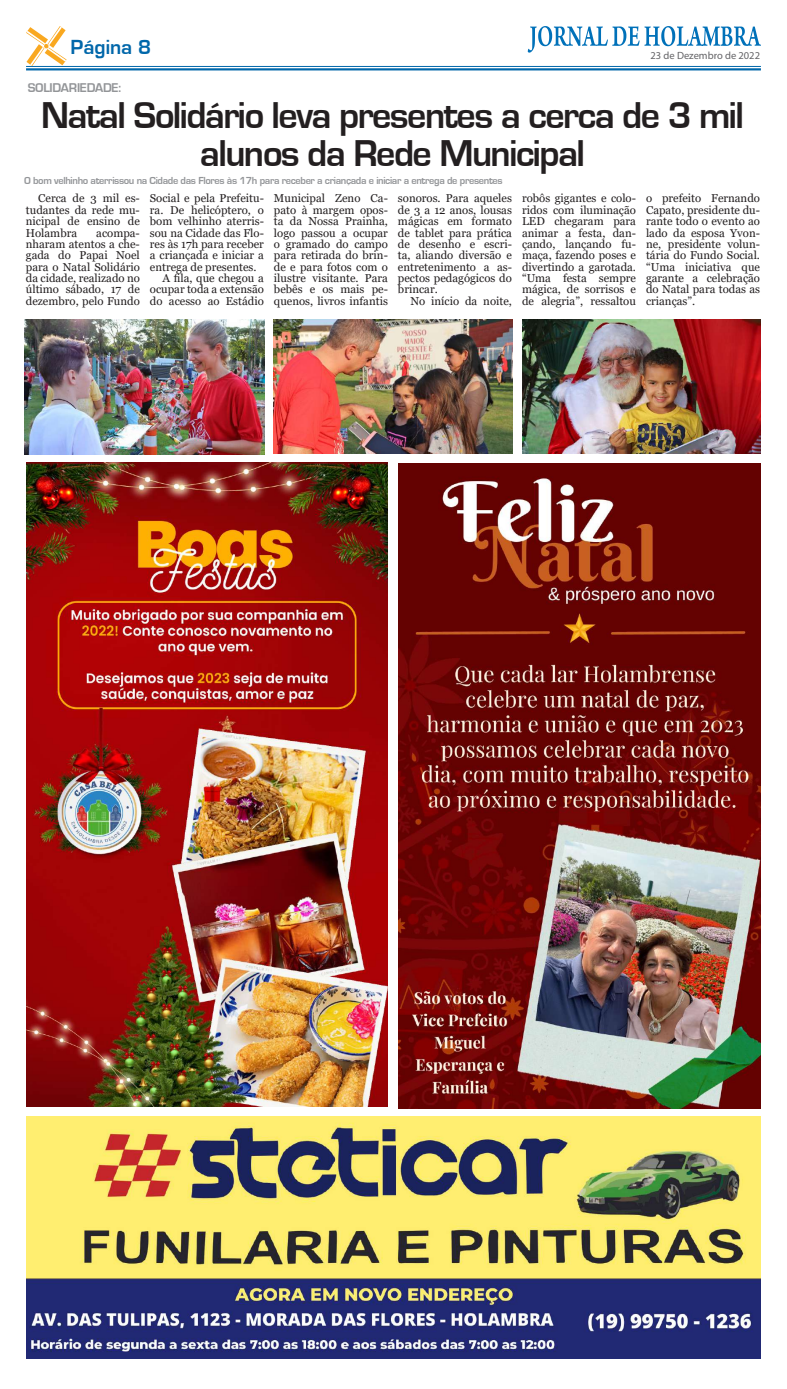
<style>
.page{position:relative;width:787px;height:1389px;background:#fff}
.page>*{position:absolute;margin:0;border:0;box-sizing:border-box;transform-origin:0 0}
.t1{font:38.5px/38.5px "Eurose";letter-spacing:-.04em;color:#231f20;text-align:center}
.t2{font:21.09px "Eurose";color:#0067aa}
.t3{font:13.12px "Eurose";letter-spacing:-.02em;color:#939598}
.t4{font:11.38px/11.4px "Georgia";color:#231f20;text-align:justify}
.t5{font:10.5px "Eurose";letter-spacing:-.03em;color:#939598}
.t6{font:10.5px "Myriad Pro";color:#636366}
</style>
<div class="page">
<hr style="left:26px;top:66px;width:734px;height:1px;background:#0067aa">
<hr style="left:26px;top:68px;width:734px;height:2px;background:#0067aa">
<svg style="left:26px;top:26px;width:41px;height:40px"></svg>
<svg style="left:527px;top:26px;width:233px;height:27px"></svg>
<img style="left:26px;top:1117px;width:734px;height:242px">
<img style="left:398px;top:463px;width:362px;height:645px">
<img style="left:25px;top:319px;width:239px;height:135px">
<img style="left:274px;top:319px;width:238px;height:135px">
<img style="left:522px;top:319px;width:237px;height:134px">
<img style="left:26px;top:463px;width:362px;height:643px">
<h2 class="t2" style="left:71px;top:36px;width:82px">Página 8</h2>
<p class="t6" style="left:650px;top:49px;width:111px">23 de Dezembro de 2022</p>
<p class="t3" style="left:28px;top:81px;width:95px">SOLIDARIEDADE:</p>
<h1 class="t1" style="left:41px;top:96px;width:704px">Natal Solidário leva presentes a cerca de 3 mil alunos da Rede Municipal</h1>
<p class="t5" style="left:24px;top:175px;width:480px">O bom velhinho aterrissou na Cidade das Flores às 17h para receber a criançada e iniciar a entrega de presentes</p>
<p class="t4" style="left:26px;top:193px;width:115px;text-indent:12px">Cerca de 3 mil es&shy;tudantes da rede mu&shy;nicipal de ensino de Holambra</p>
<p class="t4" style="left:150px;top:193px;width:115px">Social e pela Prefeitu-</p>
<p class="t4" style="left:150px;top:204px;width:115px">ra. De helicóptero, o</p>
<p class="t4" style="left:150px;top:216px;width:115px">bom velhinho aterris-</p>
<p class="t4" style="left:150px;top:227px;width:115px">sou na Cidade das Flo-</p>
<p class="t4" style="left:150px;top:239px;width:115px">res às 17h para receber</p>
<p class="t4" style="left:150px;top:250px;width:115px">a criançada e iniciar a</p>
<p class="t4" style="left:150px;top:261px;width:108px">entrega de presentes.</p>
<p class="t4" style="left:162px;top:273px;width:103px">A fila, que chegou a</p>
<p class="t4" style="left:150px;top:284px;width:115px">ocupar toda a extensão</p>
<p class="t4" style="left:150px;top:295px;width:115px">do acesso ao Estádio</p>
<p class="t4" style="left:274px;top:193px;width:115px">Municipal Zeno Ca&shy;pato à margem opos&shy;ta da Nossa Prainha, logo passou a ocupar o gramado do campo para retirada do brin&shy;de e para fotos com o ilustre visitante. Para bebês e os mais pe&shy;quenos, livros infantis</p>
<p class="t4" style="left:398px;top:193px;width:115px">sonoros. Para aqueles de 3 a 12 anos, lousas mágicas em formato de tablet para prática de desenho e escri&shy;ta, aliando diversão e entretenimento a as&shy;pectos pedagógicos do brincar.</p>
<p class="t4" style="left:26px;top:227px;width:115px;text-indent:70px">acompa&shy;nharam atentos a che&shy;gada do Papai Noel para o Natal Solidário da cidade, realizado no último sábado, 17 de dezembro, pelo Fundo</p>
<p class="t4" style="left:410px;top:295px;width:103px">No início da noite,</p>
<p class="t4" style="left:522px;top:193px;width:115px">robôs gigantes e colo&shy;ridos com iluminação LED chegaram para animar a festa, dan&shy;çando, lançando fu&shy;maça, fazendo poses e divertindo a garotada. “Uma festa sempre mágica, de sorrisos e de alegria”, ressaltou</p>
<p class="t4" style="left:645px;top:193px;width:115px">o prefeito Fernando Capato, presidente du&shy;rante todo o evento ao lado da esposa Yvon&shy;ne, presidente volun&shy;tária do Fundo Social. “Uma iniciativa que garante a celebração do Natal para todas as crianças”.</p>
</div>
